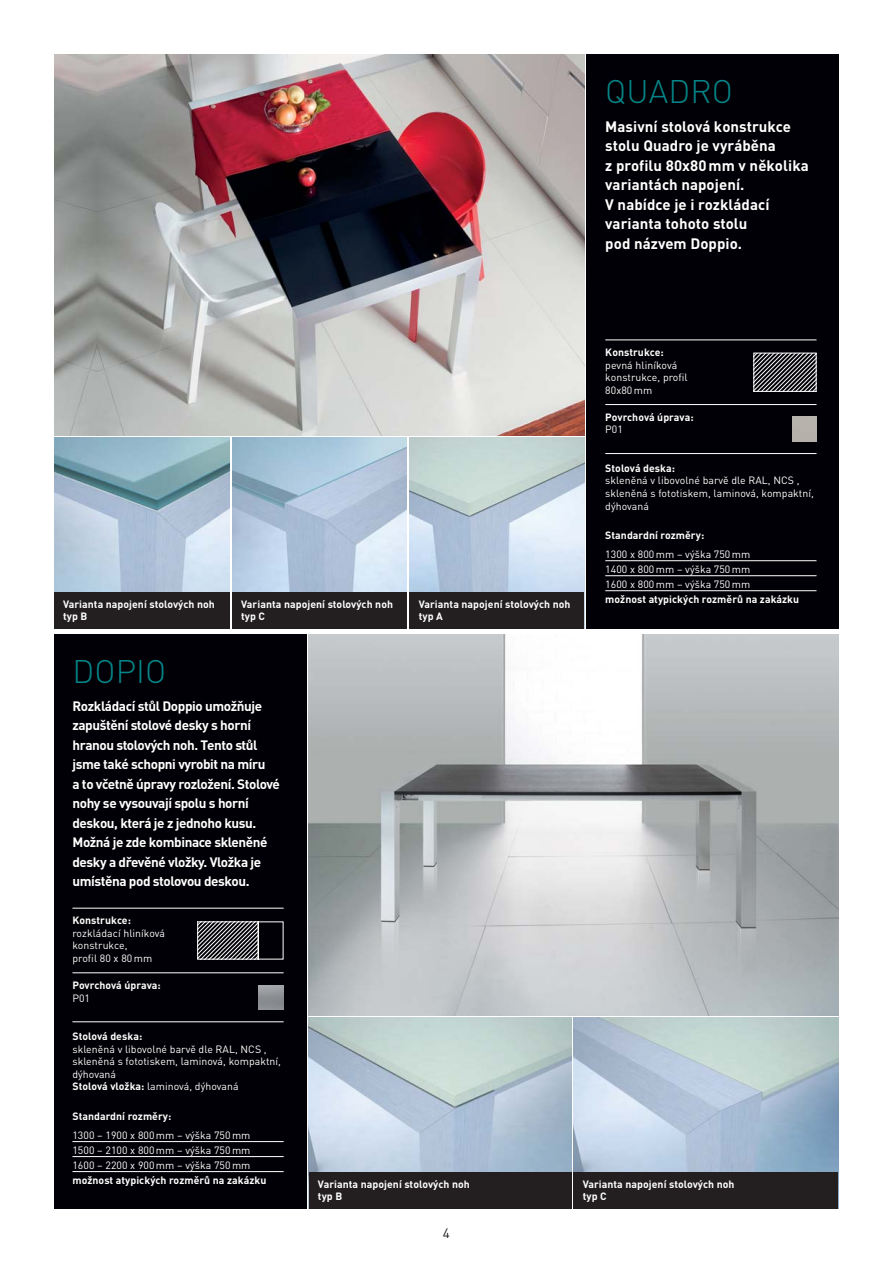
<style>
.page{position:relative;width:893px;height:1263px;background:#fff}
.page>*{position:absolute;margin:0;border:0;box-sizing:border-box;transform-origin:0 0}
.t1{font:300 32.25px "DINCE";letter-spacing:.005em;color:#058587}
.t2{font:700 15px/19.5px "DINCE";letter-spacing:.005em;color:#fff}
.t3{font:700 13.5px/19.5px "DINCE";letter-spacing:-.03em;color:#fff}
.t4{font:13.5px "DINCE";color:#231f20}
.t5{font:10.5px/12.6px "DINCE";letter-spacing:.005em;color:#fff}
.t6{font:700 10.5px/11.7px "DINCE";letter-spacing:.005em;color:#fff}
.s1{font-weight:700}
</style>
<div class="page">
<img style="left:54px;top:437px;width:175px;height:155px">
<img style="left:573px;top:1017px;width:265px;height:192px">
<img style="left:232px;top:437px;width:175px;height:155px">
<img style="left:410px;top:437px;width:174px;height:155px">
<img style="left:309px;top:1017px;width:262px;height:155px">
<img style="left:54px;top:54px;width:530px;height:381px">
<img style="left:309px;top:634px;width:529px;height:381px">
<div style="left:587px;top:54px;width:252px;height:575px;background:#010006"></div>
<div style="left:54px;top:634px;width:252px;height:575px;background:#010006"></div>
<hr style="left:72px;top:1141px;width:212px;height:1px;background:#fff">
<hr style="left:72px;top:1156px;width:212px;height:1px;background:#fff">
<hr style="left:72px;top:1171px;width:212px;height:1px;background:#fff">
<hr style="left:72px;top:908px;width:212px;height:1px;background:#fff">
<hr style="left:72px;top:972px;width:212px;height:1px;background:#fff">
<hr style="left:72px;top:1021px;width:212px;height:1px;background:#fff">
<img style="left:259px;top:985px;width:24px;height:24px">
<svg style="left:197px;top:921px;width:87px;height:38px"></svg>
<hr style="left:605px;top:560px;width:211px;height:1px;background:#fff">
<hr style="left:605px;top:575px;width:211px;height:1px;background:#fff">
<hr style="left:605px;top:590px;width:211px;height:1px;background:#fff">
<hr style="left:605px;top:339px;width:211px;height:1px;background:#fff">
<hr style="left:605px;top:404px;width:211px;height:1px;background:#fff">
<hr style="left:605px;top:453px;width:211px;height:1px;background:#fff">
<img style="left:792px;top:417px;width:24px;height:24px">
<svg style="left:756px;top:355px;width:58px;height:35px"></svg>
<div style="left:754px;top:353px;width:62px;height:39px;border:1px solid #fff"></div>
<div style="left:54px;top:592px;width:175px;height:37px;background:#231f20"></div>
<div style="left:232px;top:592px;width:175px;height:37px;background:#231f20"></div>
<div style="left:410px;top:592px;width:174px;height:37px;background:#231f20"></div>
<div style="left:309px;top:1172px;width:262px;height:37px;background:#231f20"></div>
<div style="left:574px;top:1172px;width:264px;height:37px;background:#231f20"></div>
<h1 class="t1" style="left:605px;top:80px;width:129px">QUADRO</h1>
<h2 class="t2" style="left:605px;top:118px;width:205px">Masivní stolová konstrukce stolu Quadro je vyráběna<br>z profilu 80x80 mm v několika variantách napojení.<br>V nabídce je i rozkládací varianta tohoto stolu<br>pod názvem Doppio.</h2>
<p class="t6" style="left:63px;top:600px;width:153px">Varianta napojení stolových noh typ B</p>
<p class="t6" style="left:241px;top:600px;width:153px">Varianta napojení stolových noh typ C</p>
<p class="t6" style="left:419px;top:600px;width:153px">Varianta napojení stolových noh typ A</p>
<h1 class="t1" style="left:72px;top:660px;width:95px">DOPIO</h1>
<p class="t3" style="left:72px;top:697px;width:209px">Rozkládací stůl Doppio umožňuje zapuštění stolové desky s horní hranou stolových noh. Tento stůl jsme také schopni vyrobit na míru<br>a to včetně úpravy rozložení. Stolové nohy se vysouvají spolu s horní deskou, která je z jednoho kusu.<br>Možná je zde kombinace skleněné desky a dřevěné vložky. Vložka je umístěna pod stolovou deskou.</p>
<p class="t6" style="left:72px;top:916px;width:60px">Konstrukce:</p>
<p class="t5" style="left:72px;top:928px;width:94px">rozkládací hliníková konstrukce,<br>profil 80 x 80 mm</p>
<p class="t6" style="left:605px;top:348px;width:60px">Konstrukce:</p>
<p class="t5" style="left:605px;top:360px;width:84px">pevná hliníková konstrukce, profil<br>80x80 mm</p>
<p class="t6" style="left:605px;top:412px;width:90px">Povrchová úprava:</p>
<p class="t5" style="left:605px;top:425px;width:19px">P01</p>
<p class="t6" style="left:605px;top:463px;width:71px">Stolová deska:</p>
<p class="t5" style="left:605px;top:476px;width:210px">skleněná v libovolné barvě dle RAL, NCS , skleněná s fototiskem, laminová, kompaktní, dýhovaná</p>
<p class="t6" style="left:605px;top:531px;width:100px">Standardní rozměry:</p>
<p class="t5" style="left:605px;top:548px;width:147px;line-height:15px;text-align:justify">1300 x 800 mm – výška 750 mm 1400 x 800 mm – výška 750 mm 1600 x 800 mm – výška 750 mm</p>
<p class="t6" style="left:605px;top:595px;width:195px">možnost atypických rozměrů na zakázku</p>
<p class="t6" style="left:72px;top:981px;width:90px">Povrchová úprava:</p>
<p class="t5" style="left:72px;top:993px;width:19px">P01</p>
<p class="t6" style="left:72px;top:1031px;width:71px">Stolová deska:</p>
<p class="t5" style="left:72px;top:1044px;width:210px">skleněná v libovolné barvě dle RAL, NCS , skleněná s fototiskem, laminová, kompaktní, dýhovaná<br><span class="s1">Stolová vložka:</span> laminová, dýhovaná</p>
<p class="t6" style="left:72px;top:1111px;width:100px">Standardní rozměry:</p>
<p class="t5" style="left:72px;top:1129px;width:180px;line-height:15px;text-align:justify">1300 – 1900 x 800 mm – výška 750 mm 1500 – 2100 x 800 mm – výška 750 mm 1600 – 2200 x 900 mm – výška 750 mm</p>
<p class="t6" style="left:72px;top:1176px;width:195px">možnost atypických rozměrů na zakázku</p>
<p class="t6" style="left:318px;top:1180px;width:153px">Varianta napojení stolových noh typ B</p>
<p class="t6" style="left:583px;top:1180px;width:153px">Varianta napojení stolových noh typ C</p>
<p class="t4" style="left:443px;top:1228px;width:9px">4</p>
</div>
